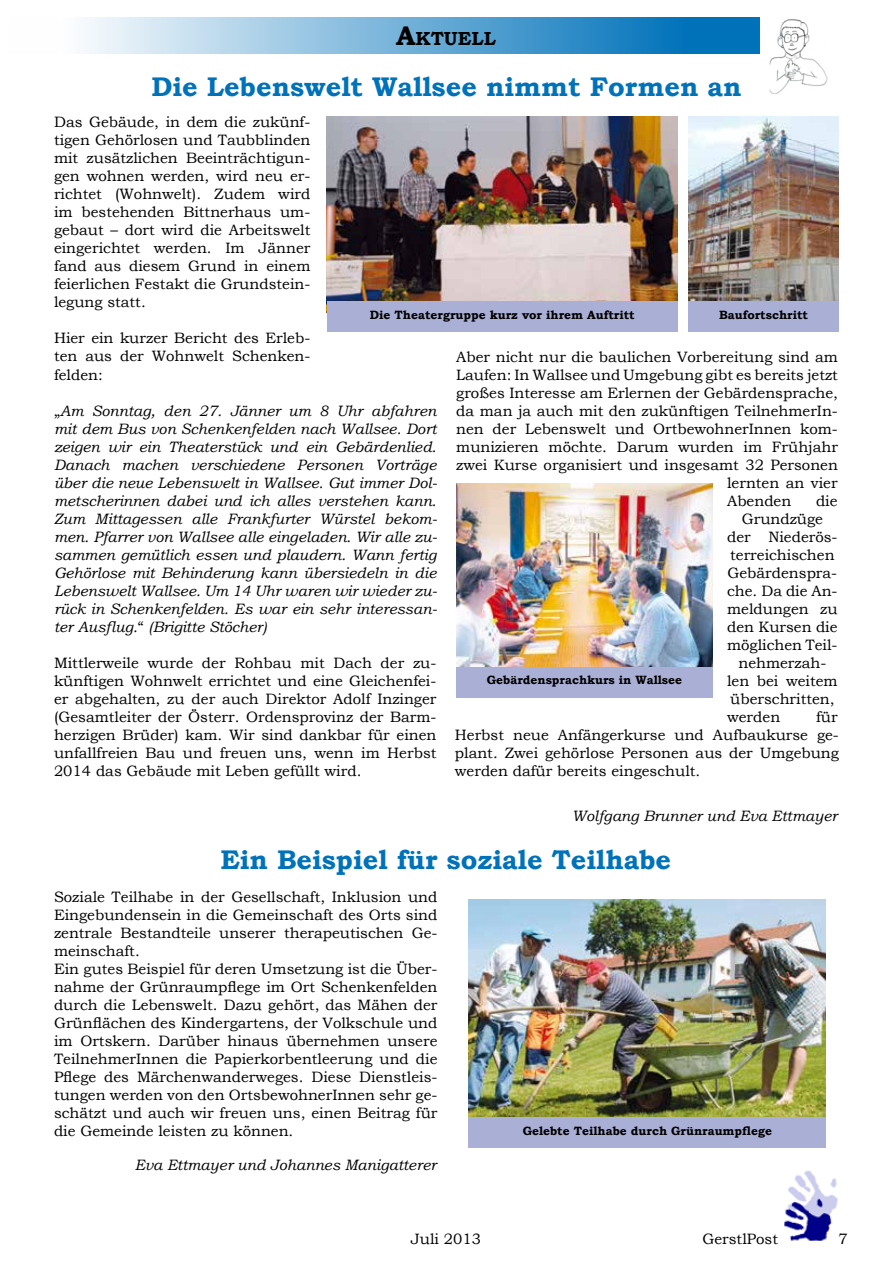
<style>
.page{position:relative;width:893px;height:1263px;background:#fff}
.page>*{position:absolute;margin:0;border:0;box-sizing:border-box;transform-origin:0 0}
.t1{font:700 27px "Bookman Old Style";color:#0072ba}
.t2{font:700 18.9px "Bookman Old Style";color:#000}
.t3{font:15px/18px "Bookman Old Style";color:#000;text-align:justify}
.t4{font:italic 15px/18px "Bookman Old Style";color:#000;text-align:justify}
.t5{font:700 12px "Bookman Old Style";color:#000}
.s1{font-size:27px}
.s2{font-style:normal}
</style>
<div class="page">
<img style="left:784px;top:1170px;width:54px;height:70px">
<div style="left:9px;top:17px;width:750px;height:37px;background:linear-gradient(to right,#fff,#0066b4)"></div>
<img style="left:769px;top:19px;width:59px;height:75px">
<img style="left:327px;top:116px;width:351px;height:185px">
<div style="left:327px;top:301px;width:351px;height:31px;background:#aaafd5"></div>
<img style="left:688px;top:116px;width:151px;height:185px">
<div style="left:688px;top:301px;width:151px;height:31px;background:#aaafd5"></div>
<img style="left:456px;top:483px;width:257px;height:184px">
<div style="left:456px;top:667px;width:257px;height:31px;background:#aaafd5"></div>
<img style="left:469px;top:899px;width:357px;height:218px">
<div style="left:469px;top:1117px;width:357px;height:31px;background:#aaafd5"></div>
<p class="t2" style="left:396px;top:25px;width:89px"><span class="s1">A</span>ktuell</p>
<h1 class="t1" style="left:151px;top:67px;width:592px">Die Lebenswelt Wallsee nimmt Formen an</h1>
<p class="t3" style="left:54px;top:113px;width:258px">Das Gebäude, in dem die zukünf&shy;tigen Gehörlosen und Taubblinden mit zusätzlichen Beeinträchtigun&shy;gen wohnen werden, wird neu er&shy;richtet (Wohnwelt). Zudem wird im bestehenden Bittnerhaus um&shy;gebaut – dort wird die Arbeitswelt eingerichtet werden. Im Jänner fand aus diesem Grund in einem feierlichen Festakt die Grundstein&shy;legung statt.</p>
<p class="t3" style="left:54px;top:329px;width:258px">Hier ein kurzer Bericht des Erleb&shy;ten aus der Wohnwelt Schenken-</p>
<p class="t5" style="left:370px;top:306px;width:266px">Die Theatergruppe kurz vor ihrem Auftritt</p>
<p class="t5" style="left:719px;top:306px;width:90px">Baufortschritt</p>
<p class="t3" style="left:456px;top:347px;width:383px">Aber nicht nur die baulichen Vorbereitung sind am Laufen: In Wallsee und Umgebung gibt es bereits jetzt großes Interesse am Erlernen der Gebärdensprache, da man ja auch mit den zukünftigen TeilnehmerIn&shy;nen der Lebenswelt und OrtbewohnerInnen kom&shy;munizieren möchte. Darum wurden im Frühjahr zwei Kurse organisiert und insgesamt 32 Personen</p>
<p class="t3" style="left:54px;top:366px;width:50px">felden:</p>
<p class="t4" style="left:54px;top:401px;width:384px"><span class="s2">„</span>Am Sonntag, den 27. Jänner um 8 Uhr abfahren mit dem Bus von Schenkenfelden nach Wallsee. Dort zeigen wir ein Theaterstück und ein Gebärdenlied.<br>Danach machen verschiedene Personen Vorträge über die neue Lebenswelt in Wallsee. Gut immer Dol&shy;metscherinnen dabei und ich alles verstehen kann.<br>Zum Mittagessen alle Frankfurter Würstel bekom&shy;men. Pfarrer von Wallsee alle eingeladen. Wir alle zu&shy;sammen gemütlich essen und plaudern. Wann fertig Gehörlose mit Behinderung kann übersiedeln in die Lebenswelt Wallsee. Um 14 Uhr waren wir wieder zu&shy;rück in Schenkenfelden. Es war ein sehr interessan&shy;ter Ausflug.<span class="s2">“</span> (Brigitte Stöcher)</p>
<p class="t3" style="left:54px;top:654px;width:384px">Mittlerweile wurde der Rohbau mit Dach der zu&shy;künftigen Wohnwelt errichtet und eine Gleichenfei&shy;er abgehalten, zu der auch Direktor Adolf Inzinger (Gesamtleiter der Österr. Ordensprovinz der Barm&shy;herzigen Brüder) kam. Wir sind dankbar für einen unfallfreien Bau und freuen uns, wenn im Herbst 2014 das Gebäude mit Leben gefüllt wird.</p>
<p class="t3" style="left:727px;top:474px;width:112px">lernten an vier<br>Abenden</p>
<p class="t3" style="left:816px;top:492px;width:23px">die</p>
<p class="t3" style="left:742px;top:510px;width:83px">Grundzüge</p>
<p class="t3" style="left:727px;top:528px;width:112px">der Niederös-</p>
<p class="t3" style="left:730px;top:546px;width:106px">terreichischen</p>
<p class="t3" style="left:727px;top:564px;width:111px">Gebärdenspra-</p>
<p class="t3" style="left:727px;top:582px;width:112px">che. Da die An-</p>
<p class="t3" style="left:727px;top:600px;width:112px">meldungen zu</p>
<p class="t3" style="left:727px;top:618px;width:112px">den Kursen die</p>
<p class="t3" style="left:727px;top:636px;width:112px">möglichen Teil-</p>
<p class="t3" style="left:738px;top:654px;width:89px">nehmerzah-</p>
<p class="t3" style="left:727px;top:672px;width:112px">len bei weitem</p>
<p class="t3" style="left:730px;top:690px;width:106px">überschritten,</p>
<p class="t3" style="left:727px;top:708px;width:55px">werden</p>
<p class="t5" style="left:487px;top:672px;width:197px">Gebärdensprachkurs in Wallsee</p>
<p class="t3" style="left:455px;top:708px;width:386px;text-indent:361px">für Herbst neue Anfängerkurse und Aufbaukurse ge&shy;plant. Zwei gehörlose Personen aus der Umgebung werden dafür bereits eingeschult.</p>
<p class="t4" style="left:572px;top:806px;width:267px">Wolfgang Brunner und Eva Ettmayer</p>
<h1 class="t1" style="left:220px;top:840px;width:452px">Ein Beispiel für soziale Teilhabe</h1>
<p class="t3" style="left:54px;top:887px;width:385px;text-align:left">Soziale Teilhabe in der Gesellschaft, Inklusion und Eingebundensein in die Gemeinschaft des Orts sind zentrale Bestandteile unserer therapeutischen Ge&shy;meinschaft.<br>Ein gutes Beispiel für deren Umsetzung ist die Über&shy;nahme der Grünraumpflege im Ort Schenkenfelden durch die Lebenswelt. Dazu gehört, das Mähen der Grünflächen des Kindergartens, der Volkschule und im Ortskern. Darüber hinaus übernehmen unsere TeilnehmerInnen die Papierkorbentleerung und die Pflege des Märchenwanderweges. Diese Dienstleis&shy;tungen werden von den OrtsbewohnerInnen sehr ge&shy;schätzt und auch wir freuen uns, einen Beitrag für die Gemeinde leisten zu können.</p>
<p class="t4" style="left:135px;top:1155px;width:303px">Eva Ettmayer und Johannes Manigatterer</p>
<p class="t5" style="left:523px;top:1122px;width:251px">Gelebte Teilhabe durch Grünraumpflege</p>
<p class="t3" style="left:411px;top:1230px;width:72px">Juli 2013</p>
<p class="t3" style="left:702px;top:1230px;width:77px">GerstlPost</p>
<p class="t3" style="left:838px;top:1230px;width:11px">7</p>
</div>
